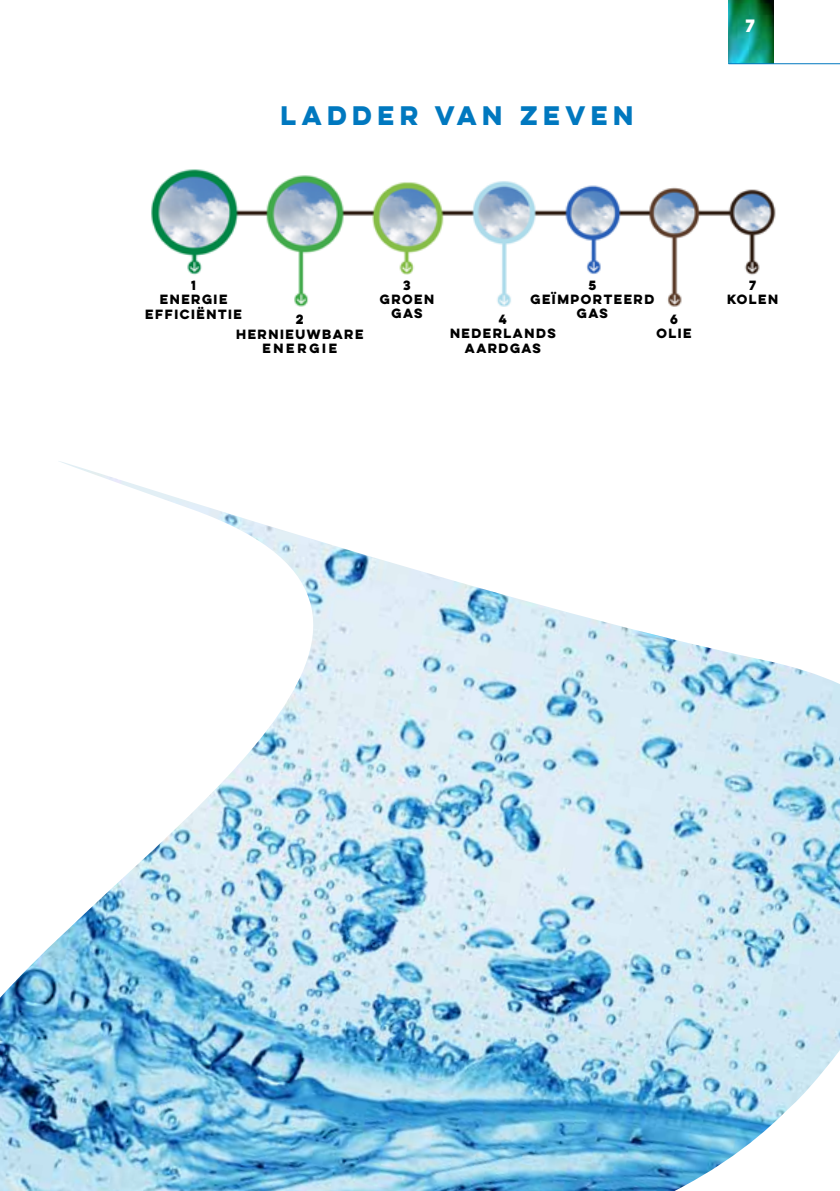
<style>
.page{position:relative;width:840px;height:1191px;background:#fff}
.page>*{position:absolute;margin:0;border:0;box-sizing:border-box;transform-origin:0 0}
.t1{font:700 24px "Lulo Clean W01 One";color:#0078bf}
.t2{font:700 16px "Lulo Clean W01 One";color:#fff}
.t3{font:700 12px/14.4px "Lulo Clean W01 One";letter-spacing:-.1em;color:#000;text-align:center}
</style>
<div class="page">
<img style="left:728px;top:0;width:45px;height:63px">
<hr style="left:728px;top:63px;width:111px;height:1px;background:#0078bf">
<img style="left:0;top:461px;width:839px;height:730px">
<img style="left:151px;top:169px;width:625px;height:138px">
<div style="left:129px;top:276px;width:132px;height:46px;background:#fff"></div>
<div style="left:367px;top:275px;width:82px;height:49px;background:#fff"></div>
<div style="left:527px;top:275px;width:132px;height:49px;background:#fff"></div>
<div style="left:714px;top:276px;width:78px;height:50px;background:#fff"></div>
<h1 class="t1" style="left:280px;top:98px;width:359px">LADDER VAN ZEVEN</h1>
<h2 class="t2" style="left:745px;top:15px;width:14px">7</h2>
<p class="t3" style="left:145px;top:278px;width:101px">1<br>ENERGIE<br>EFFICIËNTIE</p>
<p class="t3" style="left:379px;top:277px;width:59px">3<br>GROEN<br>GAS</p>
<p class="t3" style="left:236px;top:312px;width:131px">2<br>HERNIEUWBARE<br>ENERGIE</p>
<p class="t3" style="left:530px;top:277px;width:128px">5<br>GEÏMPORTEERD<br>GAS</p>
<p class="t3" style="left:450px;top:312px;width:110px">4<br>NEDERLANDS<br>AARDGAS</p>
<p class="t3" style="left:656px;top:312px;width:39px">6<br>OLIE</p>
<p class="t3" style="left:726px;top:278px;width:55px">7<br>KOLEN</p>
</div>
